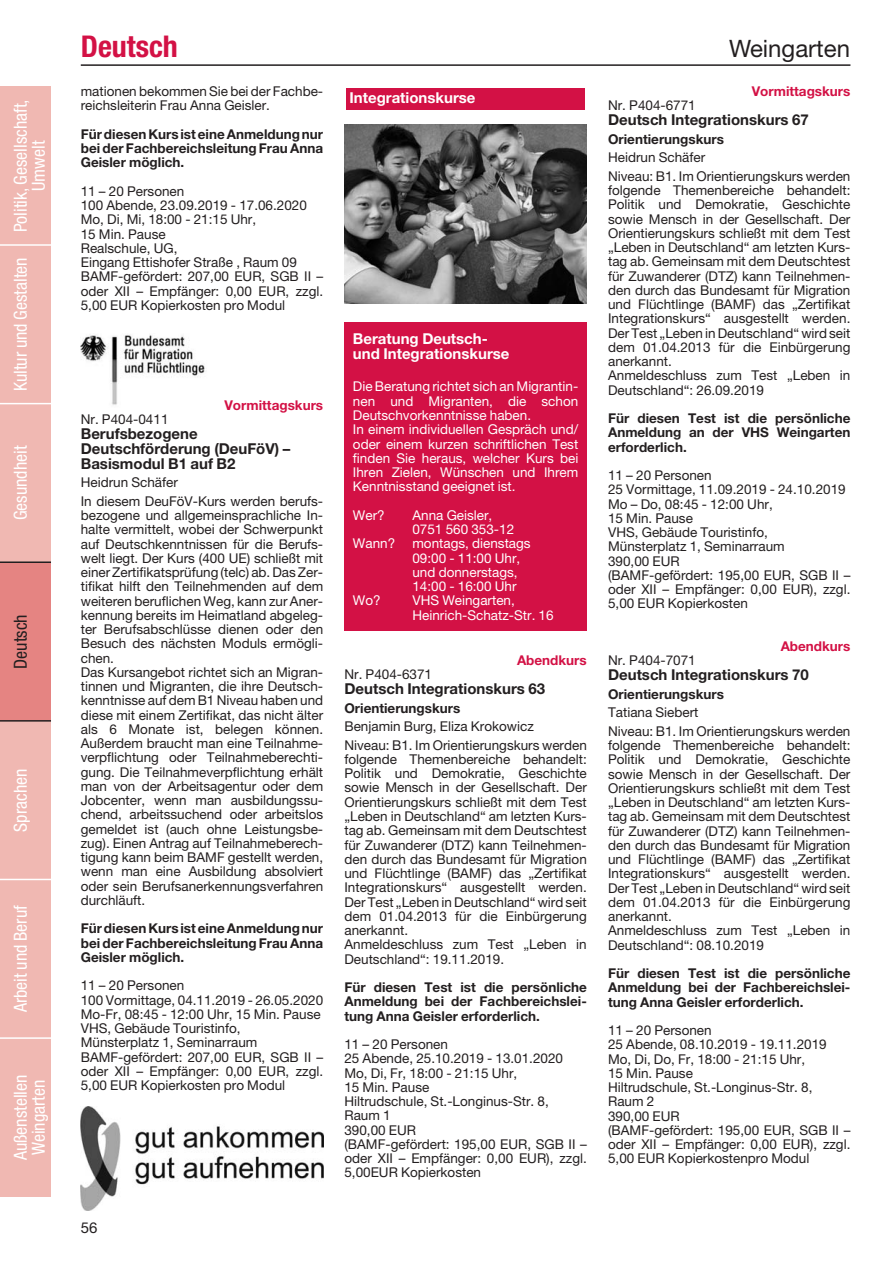
<style>
.page{position:relative;width:893px;height:1263px;background:#fff}
.page>*{position:absolute;margin:0;border:0;box-sizing:border-box;transform-origin:0 0}
.t1{font:700 condensed 30px "Helvetica Neue";color:#d31145}
.t2{font:24px "Helvetica Neue";color:#231f20}
.t3{font:condensed 18px/18px "Helvetica Neue";color:#fff;text-align:center}
.t4{font:condensed 18px "Helvetica Neue";color:#231f20}
.t5{font:700 15px/15px "Helvetica Neue";color:#231f20}
.t6{font:700 15px/15px "Helvetica Neue";color:#fff}
.t7{font:15px "Helvetica Neue";color:#231f20}
.t8{font:13.5px/14.2px "Helvetica Neue";color:#231f20}
.t9{font:700 13.5px/14.2px "Helvetica Neue";color:#231f20;text-align:justify}
.t10{font:13.5px/14.2px "Helvetica Neue";color:#fff}
.t11{font:700 13.5px "Helvetica Neue";color:#d31145}
</style>
<div class="page">
<hr style="left:81px;top:64px;width:769px;height:2px;background:#231f20">
<div style="left:346px;top:88px;width:238px;height:21px;background:#d31145"></div>
<img style="left:344px;top:125px;width:243px;height:178px">
<div style="left:0;top:86px;width:51px;height:159px;background:#f0b8b2"></div>
<div style="left:0;top:245px;width:51px;height:159px;background:#f0b8b2"></div>
<div style="left:0;top:404px;width:51px;height:158px;background:#f0b8b2"></div>
<div style="left:0;top:562px;width:51px;height:159px;background:#e58482"></div>
<div style="left:0;top:721px;width:51px;height:158px;background:#f0b8b2"></div>
<div style="left:0;top:879px;width:51px;height:159px;background:#f0b8b2"></div>
<div style="left:0;top:1038px;width:51px;height:159px;background:#f0b8b2"></div>
<hr style="left:0;top:244px;width:51px;height:2px;background:#fff">
<hr style="left:0;top:403px;width:51px;height:1px;background:#fff">
<hr style="left:0;top:561px;width:51px;height:2px;background:#231f20">
<hr style="left:0;top:720px;width:51px;height:2px;background:#231f20">
<hr style="left:0;top:879px;width:51px;height:1px;background:#fff">
<hr style="left:0;top:1037px;width:51px;height:2px;background:#fff">
<div style="left:344px;top:322px;width:243px;height:309px;background:#d31145"></div>
<img style="left:81px;top:335px;width:124px;height:70px">
<img style="left:81px;top:1107px;width:242px;height:103px">
<h3 class="t3" style="left:13px;top:232px;width:134px;rotate:-90deg">Politik, Gesellschaft,<br>Umwelt</h3>
<h3 class="t3" style="left:13px;top:391px;width:135px;rotate:-90deg">Kultur und Gestalten</h3>
<h3 class="t3" style="left:13px;top:520px;width:76px;rotate:-90deg">Gesundheit</h3>
<h3 class="t4" style="left:14px;top:669px;width:56px;rotate:-90deg">Deutsch</h3>
<h3 class="t3" style="left:13px;top:832px;width:64px;rotate:-90deg">Sprachen</h3>
<h3 class="t3" style="left:13px;top:1012px;width:108px;rotate:-90deg">Arbeit und Beruf</h3>
<h3 class="t3" style="left:13px;top:1160px;width:87px;text-align:left;rotate:-90deg">Außenstellen<br>Weingarten</h3>
<h1 class="t1" style="left:81px;top:35px;width:99px">Deutsch</h1>
<h2 class="t2" style="left:729px;top:40px;width:122px">Weingarten</h2>
<p class="t8" style="left:81px;top:85px;width:244px">mationen bekommen Sie bei der Fachbe&shy;reichsleiterin Frau Anna Geisler.</p>
<p class="t9" style="left:81px;top:128px;width:244px">Für diesen Kurs ist eine Anmeldung nur bei der Fachbereichsleitung Frau Anna Geisler möglich.</p>
<p class="t8" style="left:81px;top:185px;width:244px">11 – 20 Personen<br>100 Abende, 23.09.2019 - 17.06.2020<br>Mo, Di, Mi, 18:00 - 21:15 Uhr,<br>15 Min. Pause<br>Realschule, UG,<br>Eingang Ettishofer Straße , Raum 09<br>BAMF-gefördert: 207,00 EUR, SGB II – oder XII – Empfänger: 0,00 EUR, zzgl.<br>5,00 EUR Kopierkosten pro Modul</p>
<p class="t11" style="left:224px;top:400px;width:100px">Vormittagskurs</p>
<p class="t8" style="left:81px;top:413px;width:89px">Nr. P404-0411</p>
<p class="t5" style="left:81px;top:427px;width:211px">Berufsbezogene<br>Deutschförderung (DeuFöV) –<br>Basismodul B1 auf B2</p>
<p class="t8" style="left:81px;top:475px;width:244px;line-height:18.5px">Heidrun Schäfer<br>In diesem DeuFöV-Kurs werden berufs-</p>
<p class="t8" style="left:81px;top:509px;width:244px">bezogene und allgemeinsprachliche In&shy;halte vermittelt, wobei der Schwerpunkt auf Deutschkenntnissen für die Berufs&shy;welt liegt. Der Kurs (400 UE) schließt mit einer Zertifikatsprüfung (telc) ab. Das Zer&shy;tifikat hilft den Teilnehmenden auf dem weiteren beruflichen Weg, kann zur Aner&shy;kennung bereits im Heimatland abgeleg&shy;ter Berufsabschlüsse dienen oder den Besuch des nächsten Moduls ermögli&shy;chen.<br>Das Kursangebot richtet sich an Migran&shy;tinnen und Migranten, die ihre Deutsch&shy;kenntnisse auf dem B1 Niveau haben und diese mit einem Zertifikat, das nicht älter als 6 Monate ist, belegen können.<br>Außerdem braucht man eine Teilnahme&shy;verpflichtung oder Teilnahmeberechti&shy;gung. Die Teilnahmeverpflichtung erhält man von der Arbeitsagentur oder dem Jobcenter, wenn man ausbildungssu&shy;chend, arbeitssuchend oder arbeitslos gemeldet ist (auch ohne Leistungsbe&shy;zug). Einen Antrag auf Teilnahmeberech&shy;tigung kann beim BAMF gestellt werden, wenn man eine Ausbildung absolviert oder sein Berufsanerkennungsverfahren durchläuft.</p>
<p class="t9" style="left:81px;top:923px;width:244px">Für diesen Kurs ist eine Anmeldung nur bei der Fachbereichsleitung Frau Anna Geisler möglich.</p>
<p class="t8" style="left:81px;top:980px;width:244px">11 – 20 Personen<br>100 Vormittage, 04.11.2019 - 26.05.2020<br>Mo-Fr, 08:45 - 12:00 Uhr, 15 Min. Pause<br>VHS, Gebäude Touristinfo,<br>Münsterplatz 1, Seminarraum<br>BAMF-gefördert: 207,00 EUR, SGB II – oder XII – Empfänger: 0,00 EUR, zzgl.<br>5,00 EUR Kopierkosten pro Modul</p>
<p class="t7" style="left:81px;top:1222px;width:18px">56</p>
<p class="t6" style="left:349px;top:92px;width:128px">Integrationskurse</p>
<p class="t6" style="left:353px;top:332px;width:158px">Beratung Deutsch&shy;und Integrationskurse</p>
<p class="t10" style="left:353px;top:381px;width:227px">Die Beratung richtet sich an Migrantin&shy;nen und Migranten, die schon Deutschvorkenntnisse haben.<br>In einem individuellen Gespräch und/ oder einem kurzen schriftlichen Test finden Sie heraus, welcher Kurs bei Ihren Zielen, Wünschen und Ihrem Kenntnisstand geeignet ist.</p>
<p class="t10" style="left:353px;top:509px;width:33px">Wer?</p>
<p class="t10" style="left:412px;top:509px;width:103px">Anna Geisler,<br>0751 560 353-12</p>
<p class="t10" style="left:353px;top:538px;width:44px">Wann?</p>
<p class="t10" style="left:412px;top:538px;width:120px">montags, dienstags<br>09:00 - 11:00 Uhr, und donnerstags,<br>14:00 - 16:00 Uhr</p>
<p class="t10" style="left:353px;top:595px;width:29px">Wo?</p>
<p class="t10" style="left:412px;top:595px;width:143px">VHS Weingarten,<br>Heinrich-Schatz-Str. 16</p>
<p class="t11" style="left:517px;top:655px;width:71px">Abendkurs</p>
<p class="t8" style="left:344px;top:669px;width:89px">Nr. P404-6371</p>
<p class="t5" style="left:344px;top:683px;width:202px">Deutsch Integrationskurs 63</p>
<p class="t9" style="left:344px;top:702px;width:117px">Orientierungskurs</p>
<p class="t8" style="left:344px;top:718px;width:244px;line-height:18.5px">Benjamin Burg, Eliza Krokowicz<br>Niveau: B1. Im Orientierungskurs werden</p>
<p class="t8" style="left:344px;top:753px;width:244px">folgende Themenbereiche behandelt:<br>Politik und Demokratie, Geschichte sowie Mensch in der Gesellschaft. Der Orientierungskurs schließt mit dem Test „Leben in Deutschland“ am letzten Kurs&shy;tag ab. Gemeinsam mit dem Deutschtest für Zuwanderer (DTZ) kann Teilnehmen&shy;den durch das Bundesamt für Migration und Flüchtlinge (BAMF) das „Zertifikat Integrationskurs“ ausgestellt werden.<br>Der Test „Leben in Deutschland“ wird seit dem 01.04.2013 für die Einbürgerung anerkannt.<br>Anmeldeschluss zum Test „Leben in Deutschland“: 19.11.2019.</p>
<p class="t9" style="left:344px;top:981px;width:244px">Für diesen Test ist die persönliche Anmeldung bei der Fachbereichslei&shy;tung Anna Geisler erforderlich.</p>
<p class="t8" style="left:344px;top:1038px;width:244px">11 – 20 Personen<br>25 Abende, 25.10.2019 - 13.01.2020<br>Mo, Di, Fr, 18:00 - 21:15 Uhr,<br>15 Min. Pause<br>Hiltrudschule, St.-Longinus-Str. 8,<br>Raum 1<br>390,00 EUR<br>(BAMF-gefördert: 195,00 EUR, SGB II – oder XII – Empfänger: 0,00 EUR), zzgl.<br>5,00EUR Kopierkosten</p>
<p class="t11" style="left:752px;top:86px;width:100px">Vormittagskurs</p>
<p class="t8" style="left:608px;top:100px;width:89px">Nr. P404-6771</p>
<p class="t5" style="left:608px;top:114px;width:202px">Deutsch Integrationskurs 67</p>
<p class="t9" style="left:608px;top:133px;width:117px">Orientierungskurs</p>
<p class="t8" style="left:608px;top:150px;width:244px;line-height:18.5px">Heidrun Schäfer<br>Niveau: B1. Im Orientierungskurs werden</p>
<p class="t8" style="left:608px;top:184px;width:244px">folgende Themenbereiche behandelt:<br>Politik und Demokratie, Geschichte sowie Mensch in der Gesellschaft. Der Orientierungskurs schließt mit dem Test „Leben in Deutschland“ am letzten Kurs&shy;tag ab. Gemeinsam mit dem Deutschtest für Zuwanderer (DTZ) kann Teilnehmen&shy;den durch das Bundesamt für Migration und Flüchtlinge (BAMF) das „Zertifikat Integrationskurs“ ausgestellt werden.<br>Der Test „Leben in Deutschland“ wird seit dem 01.04.2013 für die Einbürgerung anerkannt.<br>Anmeldeschluss zum Test „Leben in Deutschland“: 26.09.2019</p>
<p class="t9" style="left:608px;top:412px;width:244px">Für diesen Test ist die persönliche Anmeldung an der VHS Weingarten erforderlich.</p>
<p class="t8" style="left:608px;top:469px;width:244px">11 – 20 Personen<br>25 Vormittage, 11.09.2019 - 24.10.2019<br>Mo – Do, 08:45 - 12:00 Uhr,<br>15 Min. Pause<br>VHS, Gebäude Touristinfo,<br>Münsterplatz 1, Seminarraum<br>390,00 EUR<br>(BAMF-gefördert: 195,00 EUR, SGB II – oder XII – Empfänger: 0,00 EUR), zzgl.<br>5,00 EUR Kopierkosten</p>
<p class="t11" style="left:781px;top:641px;width:71px">Abendkurs</p>
<p class="t8" style="left:608px;top:655px;width:89px">Nr. P404-7071</p>
<p class="t5" style="left:608px;top:669px;width:202px">Deutsch Integrationskurs 70</p>
<p class="t9" style="left:608px;top:688px;width:117px">Orientierungskurs</p>
<p class="t8" style="left:608px;top:705px;width:244px;line-height:18.5px">Tatiana Siebert<br>Niveau: B1. Im Orientierungskurs werden</p>
<p class="t8" style="left:608px;top:739px;width:244px">folgende Themenbereiche behandelt:<br>Politik und Demokratie, Geschichte sowie Mensch in der Gesellschaft. Der Orientierungskurs schließt mit dem Test „Leben in Deutschland“ am letzten Kurs&shy;tag ab. Gemeinsam mit dem Deutschtest für Zuwanderer (DTZ) kann Teilnehmen&shy;den durch das Bundesamt für Migration und Flüchtlinge (BAMF) das „Zertifikat Integrationskurs“ ausgestellt werden.<br>Der Test „Leben in Deutschland“ wird seit dem 01.04.2013 für die Einbürgerung anerkannt.<br>Anmeldeschluss zum Test „Leben in Deutschland“: 08.10.2019</p>
<p class="t9" style="left:608px;top:967px;width:244px">Für diesen Test ist die persönliche Anmeldung bei der Fachbereichslei&shy;tung Anna Geisler erforderlich.</p>
<p class="t8" style="left:608px;top:1024px;width:244px">11 – 20 Personen<br>25 Abende, 08.10.2019 - 19.11.2019<br>Mo, Di, Do, Fr, 18:00 - 21:15 Uhr,<br>15 Min. Pause<br>Hiltrudschule, St.-Longinus-Str. 8,<br>Raum 2<br>390,00 EUR<br>(BAMF-gefördert: 195,00 EUR, SGB II – oder XII – Empfänger: 0,00 EUR), zzgl.<br>5,00 EUR Kopierkostenpro Modul</p>
</div>
